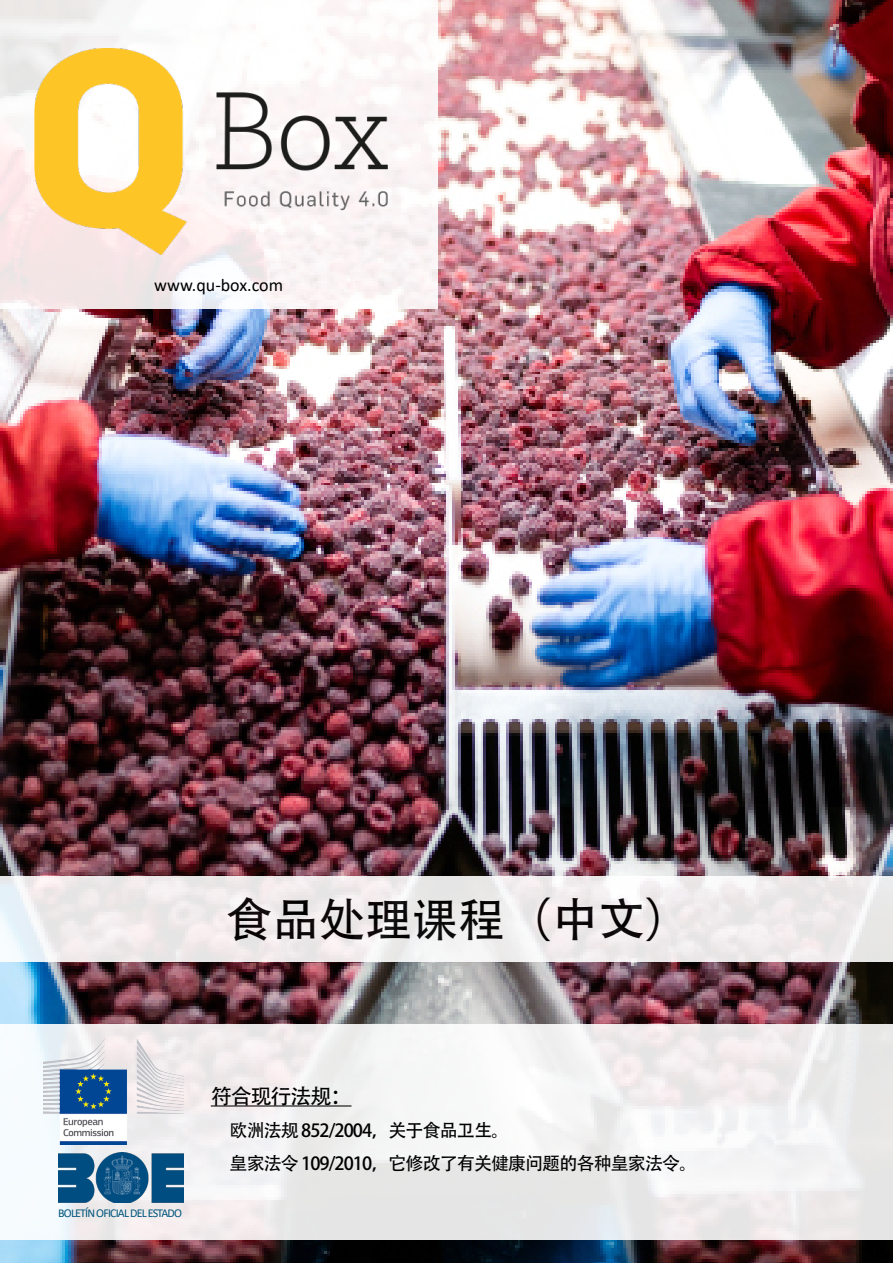
<style>
.page{position:relative;width:893px;height:1263px;background:#fff}
.page>*{position:absolute;margin:0;border:0;box-sizing:border-box;transform-origin:0 0}
.t1{font:46.5px "Adobe Heiti Std";color:#000}
.t2{font:21px "Adobe Heiti Std";letter-spacing:-.05em;color:#000}
.t3{font:18px/33px "Adobe Heiti Std";letter-spacing:-.05em;color:#000}
.t4{font:18px "Calibri";color:#000}
.t5{font:12px "Calibri";letter-spacing:-.07em;color:#00557c}
</style>
<div class="page">
<img style="left:0;top:0;width:892px;height:1263px">
<img style="left:0;top:0;width:437px;height:308px">
<div style="left:0;top:1024px;width:893px;height:215px;background:linear-gradient(to right,#f1f1f2,#eeeded)"></div>
<svg style="left:0;top:876px;width:893px;height:85px;fill:#efeaec"></svg>
<img style="left:44px;top:1038px;width:139px;height:107px">
<hr style="left:211px;top:1105px;width:140px;height:1px;background:#000">
<img style="left:58px;top:1152px;width:125px;height:51px">
<p class="t4" style="left:154px;top:273px;width:130px">www.qu-box.com</p>
<h1 class="t1" style="left:226px;top:892px;width:467px">食品处理课程（中文）</h1>
<p class="t5" style="left:58px;top:1204px;width:125px">BOLETÍN OFICIAL DEL ESTADO</p>
<p class="t2" style="left:211px;top:1083px;width:142px">符合现行法规：</p>
<p class="t3" style="left:230px;top:1114px;width:469px">欧洲法规 852/2004，关于食品卫生。<br>皇家法令 109/2010，它修改了有关健康问题的各种皇家法令。</p>
</div>
